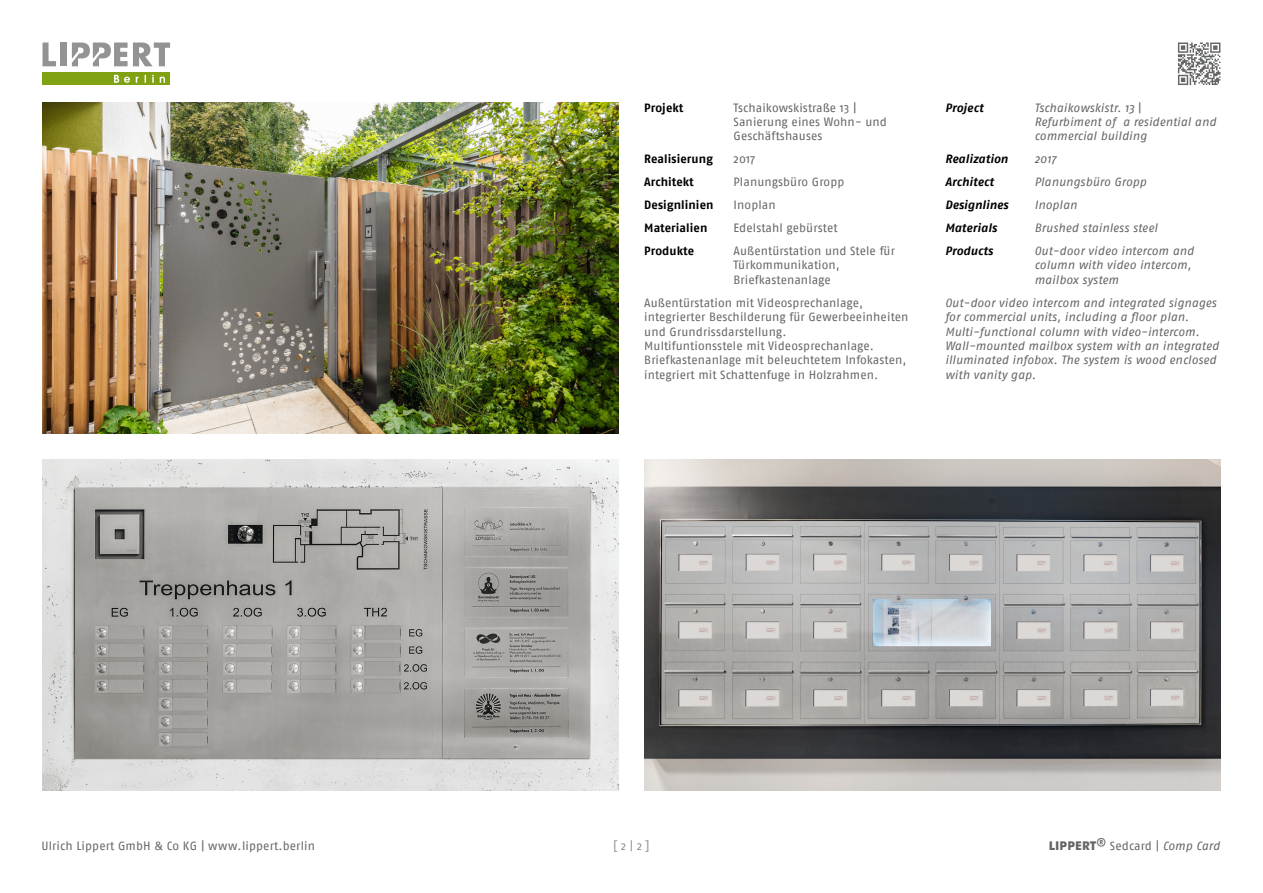
<style>
.page{position:relative;width:1263px;height:893px;background:#fff}
.page>*{position:absolute;margin:0;border:0;box-sizing:border-box;transform-origin:0 0}
.flies{font:12px/14.4px "Fago No";letter-spacing:.005em;color:#646567}
.flies_ilallic{font:italic 12px/14.4px "Fago No";letter-spacing:.01em;color:#646567}
.Liste_eng{font:italic 12px/14.4px "Fago No";letter-spacing:.01em;color:#646567}
.Liste_de{font:12px/14.4px "Fago No";letter-spacing:.005em;color:#646567}
.Liste_de-2{font:12px "Fago No Bold Tf";letter-spacing:.005em;color:#000}
.Liste_eng-2{font:italic 700 12px "Fago No";letter-spacing:.005em;color:#000}
.t1{font:12px "Fago No";color:#929395}
.s1{font-style:normal}
.s2{font-family:"Futura BT";font-weight:700}
.s3{font-style:italic}
</style>
<div class="page">
<svg style="left:1178px;top:43px;width:42px;height:42px"></svg>
<div style="left:43px;top:73px;width:127px;height:12px;background:#80a212"></div>
<svg style="left:114px;top:75px;width:16px;height:8px"></svg>
<svg style="left:136px;top:77px;width:2px;height:6px"></svg>
<svg style="left:152px;top:75px;width:2px;height:8px"></svg>
<svg style="left:160px;top:77px;width:5px;height:6px"></svg>
<svg style="left:43px;top:43px;width:13px;height:23px"></svg>
<div style="left:60px;top:43px;width:7px;height:23px;background:#929395"></div>
<svg style="left:72px;top:43px;width:98px;height:23px"></svg>
<img style="left:43px;top:102px;width:576px;height:332px">
<img style="left:43px;top:459px;width:576px;height:332px">
<img style="left:644px;top:459px;width:576px;height:332px">
<p class="Liste_de-2" style="left:644px;top:100px;width:41px">Projekt</p>
<p class="Liste_de" style="left:733px;top:100px;width:155px">Tschaikowskistraße 13 |<br>Sanierung eines Wohn- und<br>Geschäftshauses</p>
<p class="Liste_de-2" style="left:644px;top:152px;width:70px">Realisierung</p>
<p class="Liste_de" style="left:733px;top:152px;width:23px">2017</p>
<p class="Liste_de-2" style="left:644px;top:175px;width:51px">Architekt</p>
<p class="Liste_de" style="left:733px;top:175px;width:112px">Planungsbüro Gropp</p>
<p class="Liste_de-2" style="left:644px;top:198px;width:71px">Designlinien</p>
<p class="Liste_de" style="left:733px;top:198px;width:44px">Inoplan</p>
<p class="Liste_de-2" style="left:644px;top:221px;width:65px">Materialien</p>
<p class="Liste_de" style="left:733px;top:221px;width:106px">Edelstahl gebürstet</p>
<p class="Liste_de-2" style="left:644px;top:244px;width:51px">Produkte</p>
<p class="Liste_de" style="left:733px;top:243px;width:163px">Außentürstation und Stele für<br>Türkommunikation,<br>Briefkastenanlage</p>
<p class="flies" style="left:644px;top:295px;width:266px">Außentürstation mit Videosprechanlage, integrierter Beschilderung für Gewerbeeinheiten und Grundrissdarstellung.</p>
<p class="flies" style="left:644px;top:338px;width:231px">Multifuntionsstele mit Videosprechanlage.</p>
<p class="flies" style="left:644px;top:353px;width:264px">Briefkastenanlage mit beleuchtetem Infokasten, integriert mit Schattenfuge in Holzrahmen.</p>
<p class="Liste_eng-2" style="left:945px;top:100px;width:40px">Project</p>
<p class="Liste_eng" style="left:1034px;top:100px;width:183px">Tschaikowskistr. 13 <span class="s1">|<br></span>Refurbiment of a residential and commercial building</p>
<p class="Liste_eng-2" style="left:945px;top:152px;width:64px">Realization</p>
<p class="Liste_eng" style="left:1034px;top:152px;width:23px">2017</p>
<p class="Liste_eng-2" style="left:945px;top:175px;width:50px">Architect</p>
<p class="Liste_eng" style="left:1034px;top:175px;width:114px">Planungsbüro Gropp</p>
<p class="Liste_eng-2" style="left:945px;top:198px;width:65px">Designlines</p>
<p class="Liste_eng" style="left:1034px;top:198px;width:44px">Inoplan</p>
<p class="Liste_eng-2" style="left:945px;top:221px;width:53px">Materials</p>
<p class="Liste_eng" style="left:1034px;top:221px;width:124px">Brushed stainless steel</p>
<p class="Liste_eng-2" style="left:945px;top:244px;width:49px">Products</p>
<p class="Liste_eng" style="left:1034px;top:243px;width:161px">Out-door video intercom and column with video intercom, mailbox system</p>
<p class="flies_ilallic" style="left:945px;top:295px;width:273px">Out-door video intercom and integrated signages for commercial units, including a floor plan.</p>
<p class="flies_ilallic" style="left:945px;top:324px;width:275px">Multi-functional column with video-intercom.<br>Wall-mounted mailbox system with an integrated illuminated infobox. The system is wood enclosed with vanity gap.</p>
<p class="flies" style="left:41px;top:839px;width:275px">Ulrich Lippert GmbH &amp; Co KG | www.lippert.berlin</p>
<p class="t1" style="left:613px;top:839px;width:38px">[ 2 | 2 ]</p>
<p class="flies" style="left:1049px;top:839px;width:173px"><span class="s2">LIPPERT</span>® Sedcard | <span class="s3">Comp Card</span></p>
</div>
